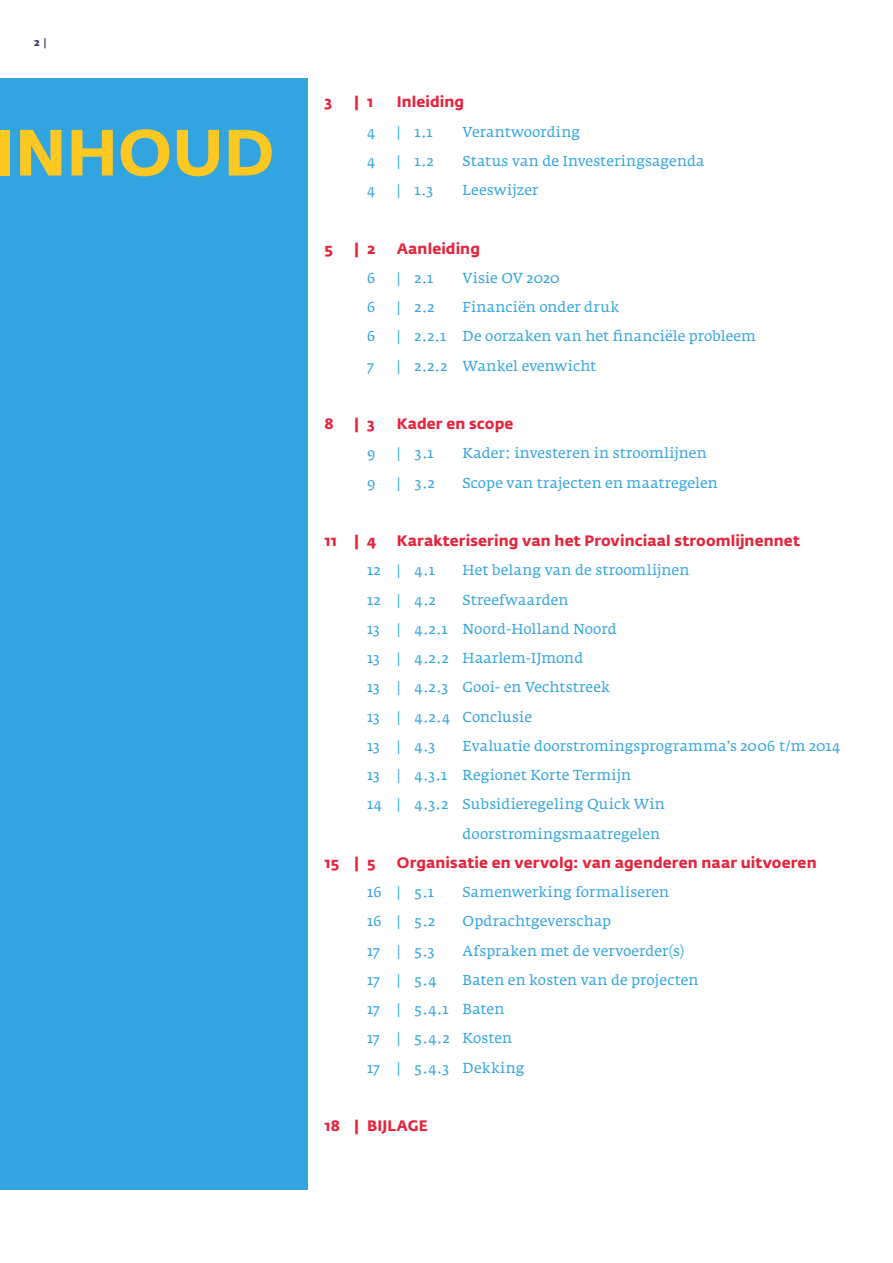
<style>
.page{position:relative;width:893px;height:1263px;background:#fff}
.page>*{position:absolute;margin:0;border:0;box-sizing:border-box;transform-origin:0 0}
.t1{font:700 64.5px "Fedra Sans Std";color:#fec823}
.t2{font:700 15px "Fedra Sans Std";letter-spacing:.005em;color:#e5233b}
.t3{font:14.25px/29.2px "Fedra Serif A Std";letter-spacing:.005em;color:#32a4df}
.t4{font:700 10.5px "Fedra Serif A Std";color:#3a366b}
</style>
<div class="page">
<div style="left:0;top:78px;width:308px;height:1112px;background:#32a4df"></div>
<p class="t4" style="left:34px;top:36px;width:14px">2 |</p>
<h1 class="t1" style="left:-6px;top:111px;width:282px">INHOUD</h1>
<p class="t2" style="left:325px;top:92px;width:9px">3</p>
<p class="t2" style="left:354px;top:92px;width:20px">| 1</p>
<p class="t2" style="left:397px;top:92px;width:69px">Inleiding</p>
<p class="t3" style="left:367px;top:117px;width:9px">4</p>
<p class="t3" style="left:397px;top:117px;width:37px">| 1.1</p>
<p class="t3" style="left:463px;top:117px;width:119px">Verantwoording</p>
<p class="t3" style="left:367px;top:146px;width:9px">4</p>
<p class="t3" style="left:397px;top:146px;width:38px">| 1.2</p>
<p class="t3" style="left:463px;top:146px;width:243px">Status van de Investeringsagenda</p>
<p class="t3" style="left:367px;top:175px;width:9px">4</p>
<p class="t3" style="left:397px;top:175px;width:38px">| 1.3</p>
<p class="t3" style="left:463px;top:175px;width:77px">Leeswijzer</p>
<p class="t2" style="left:325px;top:239px;width:10px">5</p>
<p class="t2" style="left:354px;top:239px;width:23px">| 2</p>
<p class="t2" style="left:397px;top:239px;width:85px">Aanleiding</p>
<p class="t3" style="left:367px;top:263px;width:10px">6</p>
<p class="t3" style="left:397px;top:263px;width:38px">| 2.1</p>
<p class="t3" style="left:463px;top:263px;width:98px">Visie OV 2020</p>
<p class="t3" style="left:367px;top:292px;width:10px">6</p>
<p class="t3" style="left:397px;top:292px;width:39px">| 2.2</p>
<p class="t3" style="left:463px;top:292px;width:158px">Financiën onder druk</p>
<p class="t3" style="left:367px;top:322px;width:10px">6</p>
<p class="t3" style="left:397px;top:322px;width:361px">| 2.2.1 De oorzaken van het financiële probleem</p>
<p class="t3" style="left:367px;top:351px;width:8px">7</p>
<p class="t3" style="left:397px;top:351px;width:201px">| 2.2.2 Wankel evenwicht</p>
<p class="t2" style="left:325px;top:414px;width:11px">8</p>
<p class="t2" style="left:354px;top:414px;width:22px">| 3</p>
<p class="t2" style="left:397px;top:414px;width:118px">Kader en scope</p>
<p class="t3" style="left:367px;top:439px;width:10px">9</p>
<p class="t3" style="left:397px;top:439px;width:38px">| 3.1</p>
<p class="t3" style="left:463px;top:439px;width:246px">Kader: investeren in stroomlijnen</p>
<p class="t3" style="left:367px;top:468px;width:10px">9</p>
<p class="t3" style="left:397px;top:468px;width:39px">| 3.2</p>
<p class="t3" style="left:463px;top:468px;width:257px">Scope van trajecten en maatregelen</p>
<p class="t2" style="left:325px;top:531px;width:53px">11 |4</p>
<p class="t2" style="left:397px;top:531px;width:405px">Karakterisering van het Provinciaal stroomlijnennet</p>
<p class="t3" style="left:367px;top:556px;width:69px">12 | 4.1</p>
<p class="t3" style="left:463px;top:556px;width:228px">Het belang van de stroomlijnen</p>
<p class="t3" style="left:367px;top:585px;width:70px">12 | 4.2</p>
<p class="t3" style="left:367px;top:585px;width:251px;text-indent:95px">Streefwaarden<br>13 | 4.2.1 Noord-Holland Noord<br>13 | 4.2.2 Haarlem-IJmond<br>13 | 4.2.3 Gooi- en Vechtstreek<br>13 | 4.2.4 Conclusie<br>13 | 4.3</p>
<p class="t3" style="left:463px;top:731px;width:379px">Evaluatie doorstromingsprogramma’s 2006 t/m 2014</p>
<p class="t3" style="left:367px;top:760px;width:266px">13 | 4.3.1 Regionet Korte Termijn</p>
<p class="t3" style="left:367px;top:790px;width:299px">14 | 4.3.2 Subsidieregeling Quick Win</p>
<p class="t3" style="left:463px;top:819px;width:199px">doorstromingsmaatregelen</p>
<p class="t2" style="left:325px;top:853px;width:52px">15 |5</p>
<p class="t2" style="left:397px;top:853px;width:421px">Organisatie en vervolg: van agenderen naar uitvoeren</p>
<p class="t3" style="left:367px;top:877px;width:69px">16 | 5.1</p>
<p class="t3" style="left:463px;top:877px;width:208px">Samenwerking formaliseren</p>
<p class="t3" style="left:367px;top:907px;width:69px">16 | 5.2</p>
<p class="t3" style="left:463px;top:907px;width:150px">Opdrachtgeverschap</p>
<p class="t3" style="left:367px;top:936px;width:69px">17 | 5.3</p>
<p class="t3" style="left:463px;top:936px;width:223px">Afspraken met de vervoerder(s)</p>
<p class="t3" style="left:367px;top:965px;width:71px">17 | 5.4</p>
<p class="t3" style="left:367px;top:965px;width:333px;text-indent:95px">Baten en kosten van de projecten<br>17 | 5.4.1 Baten<br>17 | 5.4.2 Kosten<br>17 | 5.4.3 Dekking</p>
<p class="t2" style="left:325px;top:1116px;width:105px">18 | BIJLAGE</p>
</div>
